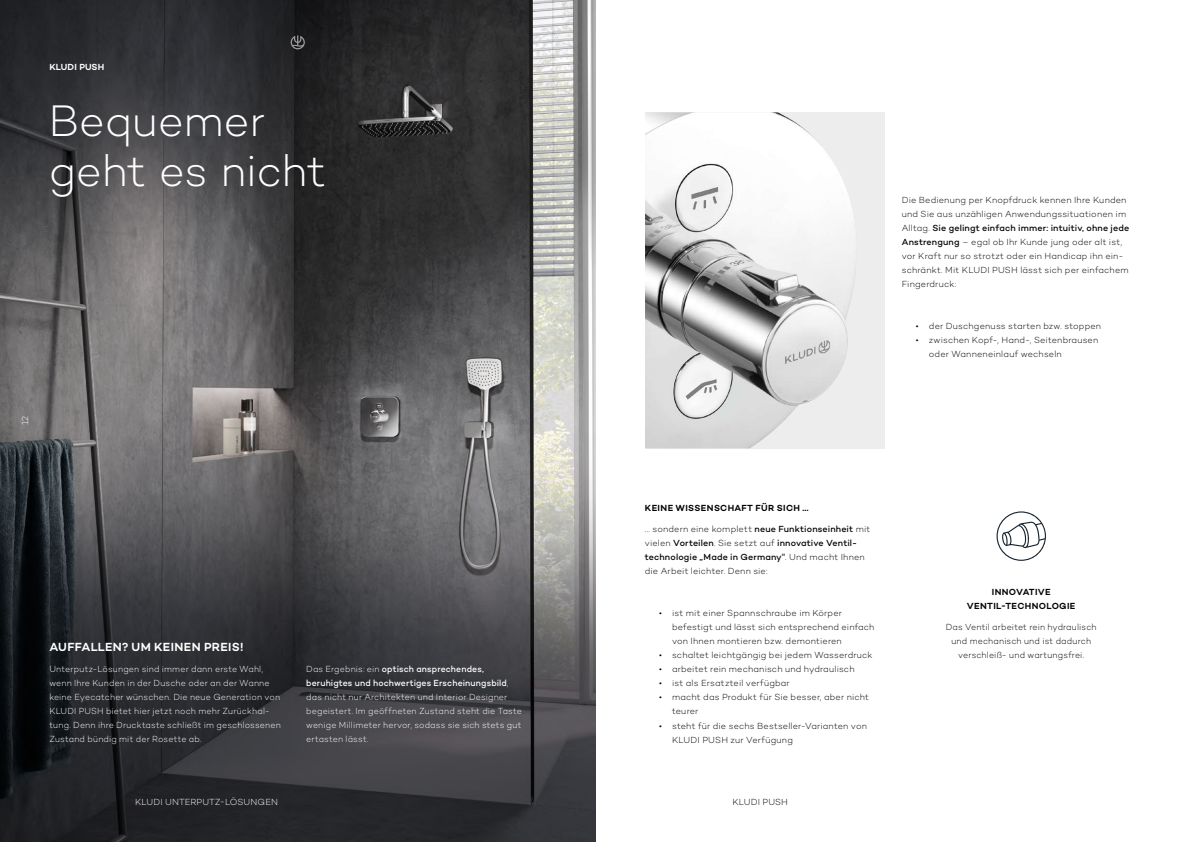
<style>
.page{position:relative;width:1191px;height:842px;background:#fff}
.page>*{position:absolute;margin:0;border:0;box-sizing:border-box;transform-origin:0 0}
.t1{font:300 45px/50px "Campton";letter-spacing:-.01em;color:#fff}
.t2{font:600 12px "Campton";letter-spacing:.025em;color:#fff}
.t3{font:300 9px/14px "Campton";letter-spacing:.015em;color:#000}
.t4{font:300 9px/14px "Campton";letter-spacing:.015em;color:#fff}
.t5{font:600 9px/14px "Campton";letter-spacing:.035em;color:#000;text-align:center}
.t6{font:600 9px "Campton";letter-spacing:.005em;color:#fff}
.s1{font-weight:500}
</style>
<div class="page">
<img style="left:0;top:0;width:595px;height:842px">
<div style="left:645px;top:112px;width:239px;height:336px;background:#ededed"></div>
<img style="left:645px;top:112px;width:209px;height:336px">
<svg style="left:996px;top:511px;width:50px;height:50px"></svg>
<svg style="left:291px;top:35px;width:14px;height:14px"></svg>
<p class="t6" style="left:49px;top:62px;width:56px">KLUDI PUSH</p>
<h1 class="t1" style="left:48px;top:95px;width:279px">Bequemer geht es nicht</h1>
<p class="t4" style="left:18px;top:425px;width:11px;rotate:-90deg">12</p>
<h2 class="t2" style="left:49px;top:640px;width:195px">AUFFALLEN? UM KEINEN PREIS!</h2>
<p class="t4" style="left:49px;top:662px;width:233px">Unterputz-Lösungen sind immer dann erste Wahl, wenn Ihre Kunden in der Dusche oder an der Wanne keine Eyecatcher wünschen. Die neue Generation von KLUDI PUSH bietet hier jetzt noch mehr Zurückhal&shy;tung. Denn ihre Drucktaste schließt im geschlossenen Zustand bündig mit der Rosette ab.</p>
<p class="t4" style="left:306px;top:662px;width:217px">Das Ergebnis: ein <span class="s1">optisch ansprechendes, beruhigtes und hochwertiges Erscheinungsbild</span>, das nicht nur Architekten und Interior Designer begeistert. Im geöffneten Zustand steht die Taste wenige Millimeter hervor, sodass sie sich stets gut ertasten lässt.</p>
<p class="t4" style="left:135px;top:795px;width:145px">KLUDI UNTERPUTZ-LÖSUNGEN</p>
<p class="t3" style="left:901px;top:193px;width:229px">Die Bedienung per Knopfdruck kennen Ihre Kunden und Sie aus unzähligen Anwendungssituationen im Alltag. <span class="s1">Sie gelingt einfach immer: intuitiv, ohne jede Anstrengung</span> – egal ob Ihr Kunde jung oder alt ist, vor Kraft nur so strotzt oder ein Handicap ihn ein&shy;schränkt. Mit KLUDI PUSH lässt sich per einfachem Fingerdruck:</p>
<p class="t3" style="left:916px;top:319px;width:187px">• der Duschgenuss starten bzw. stoppen</p>
<p class="t3" style="left:929px;top:333px;width:171px;text-indent:-13px">• zwischen Kopf-, Hand-, Seitenbrausen oder Wanneneinlauf wechseln</p>
<p class="t5" style="left:645px;top:501px;width:165px">KEINE WISSENSCHAFT FÜR SICH …</p>
<p class="t3" style="left:645px;top:522px;width:227px">... sondern eine komplett <span class="s1">neue Funktionseinheit</span> mit vielen <span class="s1">Vorteilen</span>. Sie setzt auf <span class="s1">innovative Ventil&shy;technologie „Made in Germany“</span>. Und macht Ihnen die Arbeit leichter. Denn sie:</p>
<p class="t3" style="left:672px;top:606px;width:204px;text-indent:-13px">• ist mit einer Spannschraube im Körper befestigt und lässt sich entsprechend einfach von Ihnen montieren bzw. demontieren</p>
<p class="t3" style="left:659px;top:648px;width:215px">• schaltet leichtgängig bei jedem Wasserdruck</p>
<p class="t3" style="left:659px;top:662px;width:197px">• arbeitet rein mechanisch und hydraulisch</p>
<p class="t3" style="left:659px;top:676px;width:132px">• ist als Ersatzteil verfügbar</p>
<p class="t3" style="left:672px;top:690px;width:198px;text-indent:-13px">• macht das Produkt für Sie besser, aber nicht teurer</p>
<p class="t3" style="left:672px;top:718px;width:196px;text-indent:-13px">• steht für die sechs Bestseller-Varianten von<br>KLUDI PUSH zur Verfügung</p>
<p class="t3" style="left:732px;top:795px;width:57px">KLUDI PUSH</p>
<p class="t5" style="left:967px;top:585px;width:110px">INNOVATIVE<br>VENTIL-TECHNOLOGIE</p>
<p class="t3" style="left:945px;top:620px;width:152px;text-align:center">Das Ventil arbeitet rein hydraulisch und mechanisch und ist dadurch verschleiß- und wartungsfrei.</p>
</div>
